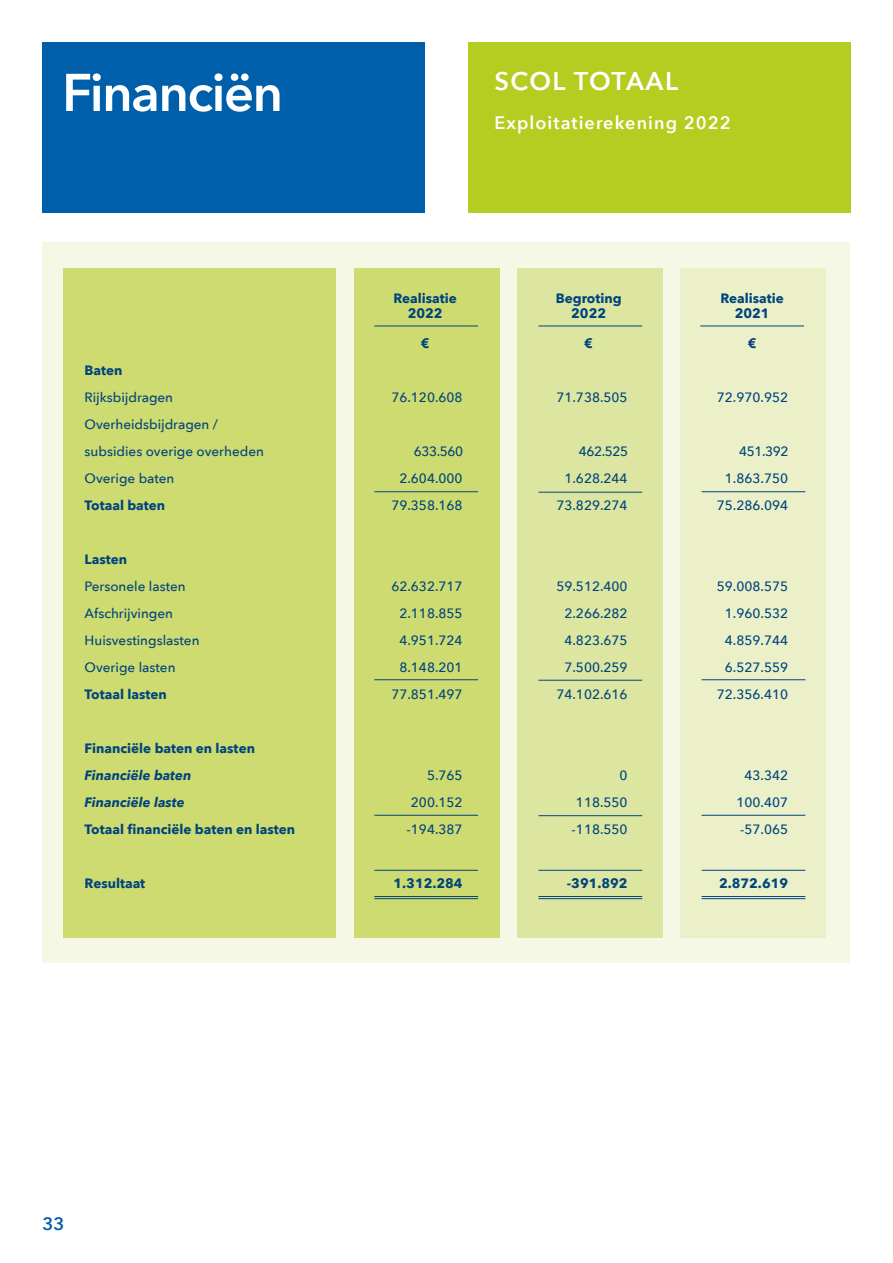
<style>
.page{position:relative;width:893px;height:1263px;background:#fff}
.page>*{position:absolute;margin:0;border:0;box-sizing:border-box;transform-origin:0 0}
.t1{font:600 52.5px "Avenir Next";letter-spacing:-.03em;color:#fff}
.t2{font:600 25.5px "Avenir Next";letter-spacing:.055em;color:#fff}
.t3{font:600 18px "Avenir Next";letter-spacing:.06em;color:#fff}
.t4{font:600 18px "Avenir Next";color:#055da8}
.t5{font:500 13.5px/27px "Avenir Next";color:#00447d}
.t6{font:700 13.5px "Avenir Next";color:#00447d}
.t7{font:italic 700 13.5px "Avenir Next";color:#00447d}
</style>
<div class="page">
<div style="left:43px;top:43px;width:382px;height:170px;background:#005fab"></div>
<div style="left:468px;top:43px;width:382px;height:170px;background:#b4cd20"></div>
<div style="left:43px;top:242px;width:807px;height:721px;background:#f5f8e5"></div>
<div style="left:681px;top:268px;width:145px;height:670px;background:#ebf0c9"></div>
<div style="left:518px;top:268px;width:145px;height:670px;background:#dce6a0"></div>
<div style="left:355px;top:268px;width:145px;height:670px;background:#cedb71"></div>
<div style="left:64px;top:268px;width:272px;height:670px;background:#cedb71"></div>
<hr style="left:374px;top:326px;width:104px;height:1px;background:#00447d">
<hr style="left:374px;top:815px;width:104px;height:1px;background:#00447d">
<hr style="left:374px;top:679px;width:104px;height:1px;background:#00447d">
<hr style="left:374px;top:491px;width:104px;height:1px;background:#00447d">
<hr style="left:374px;top:870px;width:104px;height:1px;background:#00447d">
<hr style="left:374px;top:898px;width:104px;height:1px;background:#00447d">
<hr style="left:374px;top:896px;width:104px;height:1px;background:#00447d">
<hr style="left:538px;top:326px;width:104px;height:1px;background:#00447d">
<hr style="left:538px;top:815px;width:104px;height:1px;background:#00447d">
<hr style="left:538px;top:680px;width:104px;height:1px;background:#00447d">
<hr style="left:538px;top:492px;width:104px;height:1px;background:#00447d">
<hr style="left:538px;top:870px;width:104px;height:1px;background:#00447d">
<hr style="left:538px;top:898px;width:104px;height:1px;background:#00447d">
<hr style="left:538px;top:896px;width:104px;height:1px;background:#00447d">
<hr style="left:700px;top:326px;width:104px;height:1px;background:#00447d">
<hr style="left:702px;top:815px;width:103px;height:1px;background:#00447d">
<hr style="left:702px;top:679px;width:103px;height:1px;background:#00447d">
<hr style="left:702px;top:491px;width:103px;height:1px;background:#00447d">
<hr style="left:702px;top:870px;width:103px;height:1px;background:#00447d">
<hr style="left:702px;top:898px;width:103px;height:1px;background:#00447d">
<hr style="left:702px;top:896px;width:103px;height:1px;background:#00447d">
<h1 class="t1" style="left:62px;top:71px;width:222px">Financiën</h1>
<h2 class="t2" style="left:494px;top:71px;width:185px">SCOL TOTAAL</h2>
<h3 class="t3" style="left:494px;top:107px;width:238px">Exploitatierekening 2022</h3>
<p class="t6" style="left:393px;top:290px;width:65px">Realisatie</p>
<p class="t6" style="left:556px;top:290px;width:67px">Begroting</p>
<p class="t6" style="left:720px;top:290px;width:65px">Realisatie</p>
<p class="t6" style="left:408px;top:305px;width:36px">2022</p>
<p class="t6" style="left:571px;top:305px;width:36px">2022</p>
<p class="t6" style="left:735px;top:305px;width:36px">2021</p>
<p class="t6" style="left:421px;top:335px;width:10px">€</p>
<p class="t6" style="left:584px;top:335px;width:10px">€</p>
<p class="t6" style="left:748px;top:335px;width:10px">€</p>
<p class="t6" style="left:85px;top:362px;width:39px">Baten</p>
<p class="t5" style="left:85px;top:383px;width:90px">R椀樀ksb椀樀dragen</p>
<p class="t5" style="left:391px;top:383px;width:73px">76.120.608</p>
<p class="t5" style="left:556px;top:383px;width:73px">71.738.505</p>
<p class="t5" style="left:717px;top:383px;width:73px">72.970.952</p>
<p class="t5" style="left:85px;top:410px;width:181px">Overheidsb椀樀dragen / subsidies overige overheden</p>
<p class="t5" style="left:414px;top:439px;width:51px">633.560</p>
<p class="t5" style="left:579px;top:439px;width:51px">462.525</p>
<p class="t5" style="left:739px;top:439px;width:51px">451.392</p>
<p class="t5" style="left:85px;top:466px;width:91px">Overige baten</p>
<p class="t5" style="left:399px;top:466px;width:65px">2.604.000</p>
<p class="t5" style="left:564px;top:466px;width:65px">1.628.244</p>
<p class="t5" style="left:725px;top:466px;width:65px">1.863.750</p>
<p class="t6" style="left:85px;top:497px;width:82px">Totaal baten</p>
<p class="t5" style="left:391px;top:493px;width:73px">79.358.168</p>
<p class="t5" style="left:556px;top:493px;width:73px">73.829.274</p>
<p class="t5" style="left:717px;top:493px;width:73px">75.286.094</p>
<p class="t6" style="left:85px;top:551px;width:44px">Lasten</p>
<p class="t5" style="left:85px;top:574px;width:103px">Personele lasten</p>
<p class="t5" style="left:391px;top:574px;width:73px">62.632.717</p>
<p class="t5" style="left:556px;top:574px;width:73px">59.512.400</p>
<p class="t5" style="left:717px;top:574px;width:73px">59.008.575</p>
<p class="t5" style="left:85px;top:599px;width:90px">Afschr椀樀vingen</p>
<p class="t5" style="left:399px;top:599px;width:65px">2.118.855</p>
<p class="t5" style="left:564px;top:599px;width:65px">2.266.282</p>
<p class="t5" style="left:725px;top:599px;width:65px">1.960.532</p>
<p class="t5" style="left:85px;top:628px;width:116px">Huisvestingslasten</p>
<p class="t5" style="left:399px;top:628px;width:65px">4.951.724</p>
<p class="t5" style="left:564px;top:628px;width:65px">4.823.675</p>
<p class="t5" style="left:725px;top:628px;width:65px">4.859.744</p>
<p class="t5" style="left:85px;top:655px;width:92px">Overige lasten</p>
<p class="t5" style="left:399px;top:655px;width:65px">8.148.201</p>
<p class="t5" style="left:564px;top:655px;width:65px">7.500.259</p>
<p class="t5" style="left:725px;top:655px;width:65px">6.527.559</p>
<p class="t6" style="left:85px;top:686px;width:84px">Totaal lasten</p>
<p class="t5" style="left:391px;top:682px;width:73px">77.851.497</p>
<p class="t5" style="left:556px;top:682px;width:73px">74.102.616</p>
<p class="t5" style="left:717px;top:682px;width:73px">72.356.410</p>
<p class="t6" style="left:85px;top:740px;width:172px">Financiële baten en lasten</p>
<p class="t7" style="left:85px;top:769px;width:108px">Financiële baten</p>
<p class="t5" style="left:427px;top:763px;width:37px">5.765</p>
<p class="t5" style="left:620px;top:763px;width:10px">0</p>
<p class="t5" style="left:744px;top:763px;width:45px">43.342</p>
<p class="t7" style="left:85px;top:796px;width:102px">Financiële laste</p>
<p class="t5" style="left:411px;top:790px;width:53px">200.152</p>
<p class="t5" style="left:576px;top:790px;width:53px">118.550</p>
<p class="t5" style="left:736px;top:790px;width:53px">100.407</p>
<p class="t6" style="left:85px;top:817px;width:212px">Totaal 昀椀nanciële baten en lasten</p>
<p class="t5" style="left:407px;top:817px;width:58px">-194.387</p>
<p class="t5" style="left:572px;top:817px;width:58px">-118.550</p>
<p class="t5" style="left:740px;top:817px;width:49px">-57.065</p>
<p class="t6" style="left:85px;top:875px;width:62px">Resultaat</p>
<p class="t6" style="left:393px;top:875px;width:71px">1.312.284</p>
<p class="t6" style="left:567px;top:875px;width:62px">-391.892</p>
<p class="t6" style="left:719px;top:875px;width:71px">2.872.619</p>
<h3 class="t4" style="left:43px;top:1216px;width:23px">33</h3>
</div>
